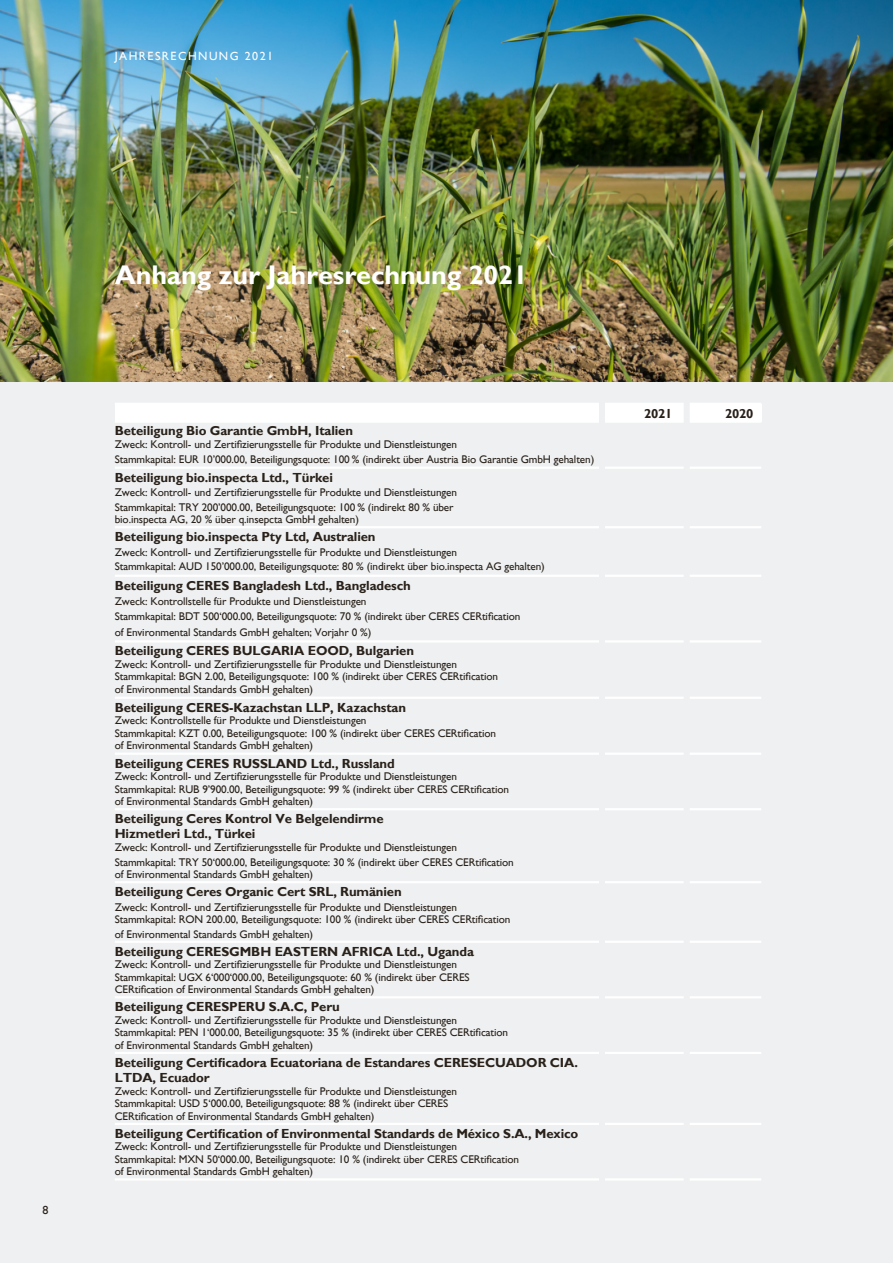
<style>
.page{position:relative;width:893px;height:1263px;background:#fff}
.page>*{position:absolute;margin:0;border:0;box-sizing:border-box;transform-origin:0 0}
.t1{font:700 27px "Gill Sans";letter-spacing:-.005em;color:#fff}
.t2{font:700 13.2px/15.5px "Gill Sans";letter-spacing:-.01em;color:#29211a}
.t3{font:12px "Gill Sans";letter-spacing:.12em;color:#fff}
.t4{font:12px "Gill Sans";color:#29211a}
.t5{font:11.25px/12.6px "Gill Sans";letter-spacing:-.01em;color:#29211a}
</style>
<div class="page">
<img style="left:0;top:0;width:893px;height:383px">
<div style="left:0;top:383px;width:893px;height:880px;background:#eef0f1"></div>
<div style="left:115px;top:404px;width:646px;height:18px;background:#fff"></div>
<hr style="left:115px;top:403px;width:646px;height:2px;background:#fff">
<hr style="left:115px;top:420px;width:646px;height:3px;background:#fff">
<hr style="left:115px;top:467px;width:646px;height:2px;background:#fff">
<hr style="left:115px;top:526px;width:646px;height:2px;background:#fff">
<hr style="left:115px;top:575px;width:646px;height:2px;background:#fff">
<hr style="left:115px;top:640px;width:646px;height:2px;background:#fff">
<hr style="left:115px;top:697px;width:646px;height:2px;background:#fff">
<hr style="left:115px;top:752px;width:646px;height:3px;background:#fff">
<hr style="left:115px;top:808px;width:646px;height:2px;background:#fff">
<hr style="left:115px;top:881px;width:646px;height:2px;background:#fff">
<hr style="left:115px;top:941px;width:646px;height:2px;background:#fff">
<hr style="left:115px;top:996px;width:646px;height:2px;background:#fff">
<hr style="left:115px;top:1052px;width:646px;height:2px;background:#fff">
<hr style="left:115px;top:1123px;width:646px;height:2px;background:#fff">
<hr style="left:115px;top:1178px;width:646px;height:2px;background:#fff">
<div style="left:599px;top:396px;width:6px;height:847px;background:#eef0f1"></div>
<div style="left:684px;top:395px;width:6px;height:848px;background:#eef0f1"></div>
<p class="t3" style="left:115px;top:52px;width:160px">JAHRESRECHNUNG 2021</p>
<p class="t4" style="left:43px;top:1206px;width:7px">8</p>
<h1 class="t1" style="left:115px;top:265px;width:415px">Anhang zur Jahresrechnung 2021</h1>
<p class="t2" style="left:115px;top:425px;width:240px">Beteiligung Bio Garantie GmbH, Italien</p>
<p class="t5" style="left:115px;top:438px;width:481px;line-height:14.5px">Zweck: Kontroll- und Zertifizierungsstelle für Produkte und Dienstleistungen<br>Stammkapital: EUR 10’000.00, Beteiligungsquote: 100 % (indirekt über Austria Bio Garantie GmbH gehalten)</p>
<p class="t2" style="left:115px;top:471px;width:220px">Beteiligung bio.inspecta Ltd., Türkei</p>
<p class="t5" style="left:115px;top:486px;width:344px;line-height:14.5px">Zweck: Kontroll- und Zertifizierungsstelle für Produkte und Dienstleistungen<br>Stammkapital: TRY 200’000.00, Beteiligungsquote: 100 % (indirekt 80 % über</p>
<p class="t5" style="left:115px;top:514px;width:246px">bio.inspecta AG, 20 % über q.insepcta GmbH gehalten)</p>
<p class="t2" style="left:115px;top:530px;width:262px">Beteiligung bio.inspecta Pty Ltd, Australien</p>
<p class="t5" style="left:115px;top:546px;width:432px;line-height:14.5px">Zweck: Kontroll- und Zertifizierungsstelle für Produkte und Dienstleistungen<br>Stammkapital: AUD 150’000.00, Beteiligungsquote: 80 % (indirekt über bio.inspecta AG gehalten)</p>
<p class="t2" style="left:115px;top:579px;width:297px">Beteiligung CERES Bangladesh Ltd., Bangladesch</p>
<p class="t5" style="left:115px;top:595px;width:407px;line-height:15.5px">Zweck: Kontrollstelle für Produkte und Dienstleistungen<br>Stammkapital: BDT 500‘000.00, Beteiligungsquote: 70 % (indirekt über CERES CERtification of Environmental Standards GmbH gehalten; Vorjahr 0 %)</p>
<p class="t2" style="left:115px;top:644px;width:301px">Beteiligung CERES BULGARIA EOOD, Bulgarien</p>
<p class="t5" style="left:115px;top:659px;width:385px">Zweck: Kontroll- und Zertifizierungsstelle für Produkte und Dienstleistungen<br>Stammkapital: BGN 2.00, Beteiligungsquote: 100 % (indirekt über CERES CERtification of Environmental Standards GmbH gehalten)</p>
<p class="t2" style="left:115px;top:701px;width:293px">Beteiligung CERES-Kazachstan LLP, Kazachstan</p>
<p class="t5" style="left:115px;top:715px;width:383px">Zweck: Kontrollstelle für Produkte und Dienstleistungen<br>Stammkapital: KZT 0.00, Beteiligungsquote: 100 % (indirekt über CERES CERtification of Environmental Standards GmbH gehalten)</p>
<p class="t2" style="left:115px;top:757px;width:281px">Beteiligung CERES RUSSLAND Ltd., Russland</p>
<p class="t5" style="left:115px;top:771px;width:396px">Zweck: Kontroll- und Zertifizierungsstelle für Produkte und Dienstleistungen<br>Stammkapital: RUB 9’900.00, Beteiligungsquote: 99 % (indirekt über CERES CERtification of Environmental Standards GmbH gehalten)</p>
<p class="t2" style="left:115px;top:812px;width:270px">Beteiligung Ceres Kontrol Ve Belgelendirme<br>Hizmetleri Ltd., Türkei</p>
<p class="t5" style="left:115px;top:841px;width:401px;line-height:14.5px">Zweck: Kontroll- und Zertifizierungsstelle für Produkte und Dienstleistungen<br>Stammkapital: TRY 50‘000.00, Beteiligungsquote: 30 % (indirekt über CERES CERtification</p>
<p class="t5" style="left:115px;top:869px;width:200px">of Environmental Standards GmbH gehalten)</p>
<p class="t2" style="left:115px;top:885px;width:288px">Beteiligung Ceres Organic Cert SRL, Rumänien</p>
<p class="t5" style="left:115px;top:902px;width:397px">Zweck: Kontroll- und Zertifizierungsstelle für Produkte und Dienstleistungen<br>Stammkapital: RON 200.00, Beteiligungsquote: 100 % (indirekt über CERES CERtification</p>
<p class="t5" style="left:115px;top:929px;width:200px">of Environmental Standards GmbH gehalten)</p>
<p class="t2" style="left:115px;top:945px;width:361px">Beteiligung CERESGMBH EASTERN AFRICA Ltd., Uganda</p>
<p class="t5" style="left:115px;top:959px;width:356px">Zweck: Kontroll- und Zertifizierungsstelle für Produkte und Dienstleistungen<br>Stammkapital: UGX 6‘000‘000.00, Beteiligungsquote: 60 % (indirekt über CERES<br>CERtification of Environmental Standards GmbH gehalten)</p>
<p class="t2" style="left:115px;top:1000px;width:226px">Beteiligung CERESPERU S.A.C, Peru</p>
<p class="t5" style="left:115px;top:1015px;width:395px">Zweck: Kontroll- und Zertifizierungsstelle für Produkte und Dienstleistungen<br>Stammkapital: PEN 1‘000.00, Beteiligungsquote: 35 % (indirekt über CERES CERtification of Environmental Standards GmbH gehalten)</p>
<p class="t2" style="left:115px;top:1056px;width:465px">Beteiligung Certificadora Ecuatoriana de Estandares CERESECUADOR CIA.<br>LTDA, Ecuador</p>
<p class="t5" style="left:115px;top:1086px;width:344px">Zweck: Kontroll- und Zertifizierungsstelle für Produkte und Dienstleistungen<br>Stammkapital: USD 5‘000.00, Beteiligungsquote: 88 % (indirekt über CERES<br>CERtification of Environmental Standards GmbH gehalten)</p>
<p class="t2" style="left:115px;top:1127px;width:465px">Beteiligung Certification of Environmental Standards de México S.A., Mexico</p>
<p class="t5" style="left:115px;top:1141px;width:406px">Zweck: Kontroll- und Zertifizierungsstelle für Produkte und Dienstleistungen<br>Stammkapital: MXN 50‘000.00, Beteiligungsquote: 10 % (indirekt über CERES CERtification of Environmental Standards GmbH gehalten)</p>
<p class="t2" style="left:644px;top:407px;width:30px">2021</p>
<p class="t2" style="left:725px;top:407px;width:30px">2020</p>
</div>
